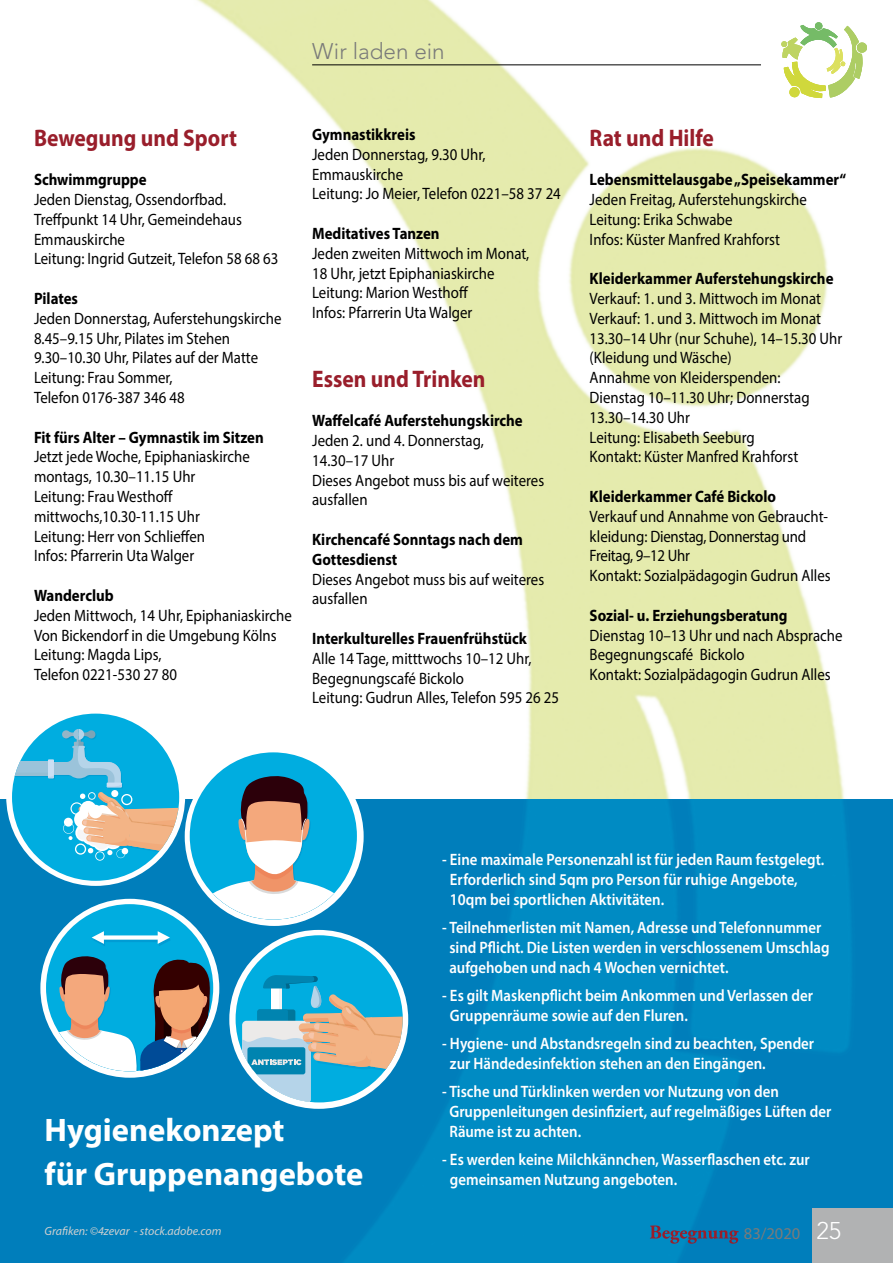
<style>
.page{position:relative;width:893px;height:1263px;background:#fff}
.page>*{position:absolute;margin:0;border:0;box-sizing:border-box;transform-origin:0 0}
.t1{font:700 32.7px/44.4px "Myriad Pro";color:#fff}
.t2{font:700 24px "Myriad Pro";color:#991e2b;scale:.9 1}
.t3{font:300 22.5px "Avenir LTCE";color:#7a7b7a}
.t4{font:16.5px/19.8px "Myriad Pro";color:#000;scale:.9 1}
.t5{font:600 16.5px/19.8px "Myriad Pro";color:#fff;scale:.9 1}
.t6{font:700 16.5px/19.8px "Myriad Pro";color:#000;scale:.9 1}
.t7{font:16.5px "Myriad Pro";color:#7a7b7a}
.t8{font:italic 12px "Myriad Pro";color:#cfd0d0}
.s1{font-family:"Avenir LTCE";font-weight:300;font-size:24px;color:#fff}
</style>
<div class="page">
<img style="left:197px;top:0;width:647px;height:799px">
<div style="left:0;top:799px;width:893px;height:464px;background:#0085bf"></div>
<hr style="left:312px;top:65px;width:449px;height:1px;background:#000">
<svg style="left:781px;top:22px;width:86px;height:76px"></svg>
<svg style="left:650px;top:1225px;width:89px;height:19px;background:#2b6693"></svg>
<div style="left:812px;top:1209px;width:81px;height:54px;background:#b1b2b3"></div>
<svg style="left:12px;top:714px;width:391px;height:388px"></svg>
<h3 class="t3" style="left:312px;top:38px;width:134px">Wir laden ein</h3>
<h2 class="t2" style="left:34px;top:122px;width:227px">Bewegung und Sport</h2>
<p class="t6" style="left:34px;top:169px;width:127px">Schwimmgruppe</p>
<p class="t4" style="left:34px;top:189px;width:273px">Jeden Dienstag, Ossendorfbad.<br>Treffpunkt 14 Uhr, Gemeindehaus<br>Emmauskirche<br>Leitung: Ingrid Gutzeit, Telefon 58 68 63</p>
<p class="t6" style="left:34px;top:288px;width:50px">Pilates</p>
<p class="t4" style="left:34px;top:308px;width:277px">Jeden Donnerstag, Auferstehungskirche<br>8.45–9.15 Uhr, Pilates im Stehen<br>9.30–10.30 Uhr, Pilates auf der Matte<br>Leitung: Frau Sommer,<br>Telefon 0176-387 346 48</p>
<p class="t6" style="left:34px;top:427px;width:257px">Fit fürs Alter – Gymnastik im Sitzen</p>
<p class="t4" style="left:34px;top:447px;width:241px">Jetzt jede Woche, Epiphaniaskirche montags, 10.30–11.15 Uhr<br>Leitung: Frau Westhoff mittwochs,10.30-11.15 Uhr<br>Leitung: Herr von Schlieffen<br>Infos: Pfarrerin Uta Walger</p>
<p class="t6" style="left:34px;top:585px;width:90px">Wanderclub</p>
<p class="t4" style="left:34px;top:605px;width:288px">Jeden Mittwoch, 14 Uhr, Epiphaniaskirche<br>Von Bickendorf in die Umgebung Kölns<br>Leitung: Magda Lips,<br>Telefon 0221-530 27 80</p>
<p class="t6" style="left:312px;top:124px;width:116px">Gymnastikkreis</p>
<p class="t4" style="left:312px;top:144px;width:278px">Jeden Donnerstag, 9.30 Uhr,<br>Emmauskirche<br>Leitung: Jo Meier, Telefon 0221–58 37 24</p>
<p class="t6" style="left:312px;top:223px;width:143px">Meditatives Tanzen</p>
<p class="t4" style="left:312px;top:243px;width:243px">Jeden zweiten Mittwoch im Monat,<br>18 Uhr, jetzt Epiphaniaskirche<br>Leitung: Marion Westhoff<br>Infos: Pfarrerin Uta Walger</p>
<h2 class="t2" style="left:312px;top:363px;width:194px">Essen und Trinken</h2>
<p class="t6" style="left:312px;top:410px;width:236px">Waffelcafé Auferstehungskirche</p>
<p class="t4" style="left:312px;top:430px;width:259px">Jeden 2. und 4. Donnerstag,<br>14.30–17 Uhr<br>Dieses Angebot muss bis auf weiteres ausfallen</p>
<p class="t6" style="left:312px;top:529px;width:236px">Kirchencafé Sonntags nach dem<br>Gottesdienst</p>
<p class="t4" style="left:312px;top:569px;width:259px">Dieses Angebot muss bis auf weiteres ausfallen</p>
<p class="t6" style="left:312px;top:628px;width:240px">Interkulturelles Frauenfrühstück</p>
<p class="t4" style="left:312px;top:648px;width:276px">Alle 14 Tage, mitttwochs 10–12 Uhr,<br>Begegnungscafé Bickolo<br>Leitung: Gudrun Alles, Telefon 595 26 25</p>
<h2 class="t2" style="left:590px;top:122px;width:140px">Rat und Hilfe</h2>
<p class="t6" style="left:590px;top:169px;width:286px">Lebensmittelausgabe „Speisekammer“</p>
<p class="t4" style="left:590px;top:189px;width:243px">Jeden Freitag, Auferstehungskirche<br>Leitung: Erika Schwabe<br>Infos: Küster Manfred Krahforst</p>
<p class="t6" style="left:590px;top:268px;width:272px">Kleiderkammer Auferstehungskirche</p>
<p class="t4" style="left:590px;top:288px;width:282px">Verkauf: 1. und 3. Mittwoch im Monat<br>Verkauf: 1. und 3. Mittwoch im Monat<br>13.30–14 Uhr (nur Schuhe), 14–15.30 Uhr (Kleidung und Wäsche)<br>Annahme von Kleiderspenden:<br>Dienstag 10–11.30 Uhr; Donnerstag<br>13.30–14.30 Uhr<br>Leitung: Elisabeth Seeburg<br>Kontakt: Küster Manfred Krahforst</p>
<p class="t6" style="left:590px;top:486px;width:209px">Kleiderkammer Café Bickolo</p>
<p class="t4" style="left:590px;top:506px;width:269px">Verkauf und Annahme von Gebraucht&shy;kleidung: Dienstag, Donnerstag und<br>Freitag, 9–12 Uhr<br>Kontakt: Sozialpädagogin Gudrun Alles</p>
<p class="t6" style="left:590px;top:605px;width:221px">Sozial- u. Erziehungsberatung</p>
<p class="t4" style="left:590px;top:625px;width:282px">Dienstag 10–13 Uhr und nach Absprache<br>Begegnungscafé Bickolo<br>Kontakt: Sozialpädagogin Gudrun Alles</p>
<h1 class="t1" style="left:45px;top:1106px;width:320px">Hygienekonzept<br>für Gruppenangebote</h1>
<p class="t8" style="left:45px;top:1224px;width:178px">Grafiken: ©4zevar - stock.adobe.com</p>
<p class="t5" style="left:450px;top:850px;width:417px;text-indent:-8px">- Eine maximale Personenzahl ist für jeden Raum festgelegt.<br>Erforderlich sind 5qm pro Person für ruhige Angebote,<br>10qm bei sportlichen Aktivitäten.</p>
<p class="t5" style="left:449px;top:917px;width:424px;text-indent:-7px">- Teilnehmerlisten mit Namen, Adresse und Telefonnummer sind Pflicht. Die Listen werden in verschlossenem Umschlag aufgehoben und nach 4 Wochen vernichtet.</p>
<p class="t5" style="left:450px;top:985px;width:405px;text-indent:-8px">- Es gilt Maskenpflicht beim Ankommen und Verlassen der<br>Gruppenräume sowie auf den Fluren.</p>
<p class="t5" style="left:450px;top:1033px;width:406px;text-indent:-8px">- Hygiene- und Abstandsregeln sind zu beachten, Spender zur Händedesinfektion stehen an den Eingängen.</p>
<p class="t5" style="left:449px;top:1081px;width:426px;text-indent:-7px">- Tische und Türklinken werden vor Nutzung von den<br>Gruppenleitungen desinfiziert, auf regelmäßiges Lüften der<br>Räume ist zu achten.</p>
<p class="t5" style="left:450px;top:1149px;width:401px;text-indent:-8px">- Es werden keine Milchkännchen, Wasserflaschen etc. zur gemeinsamen Nutzung angeboten.</p>
<p class="t7" style="left:744px;top:1223px;width:99px">83/2020 <span class="s1">25</span></p>
</div>
